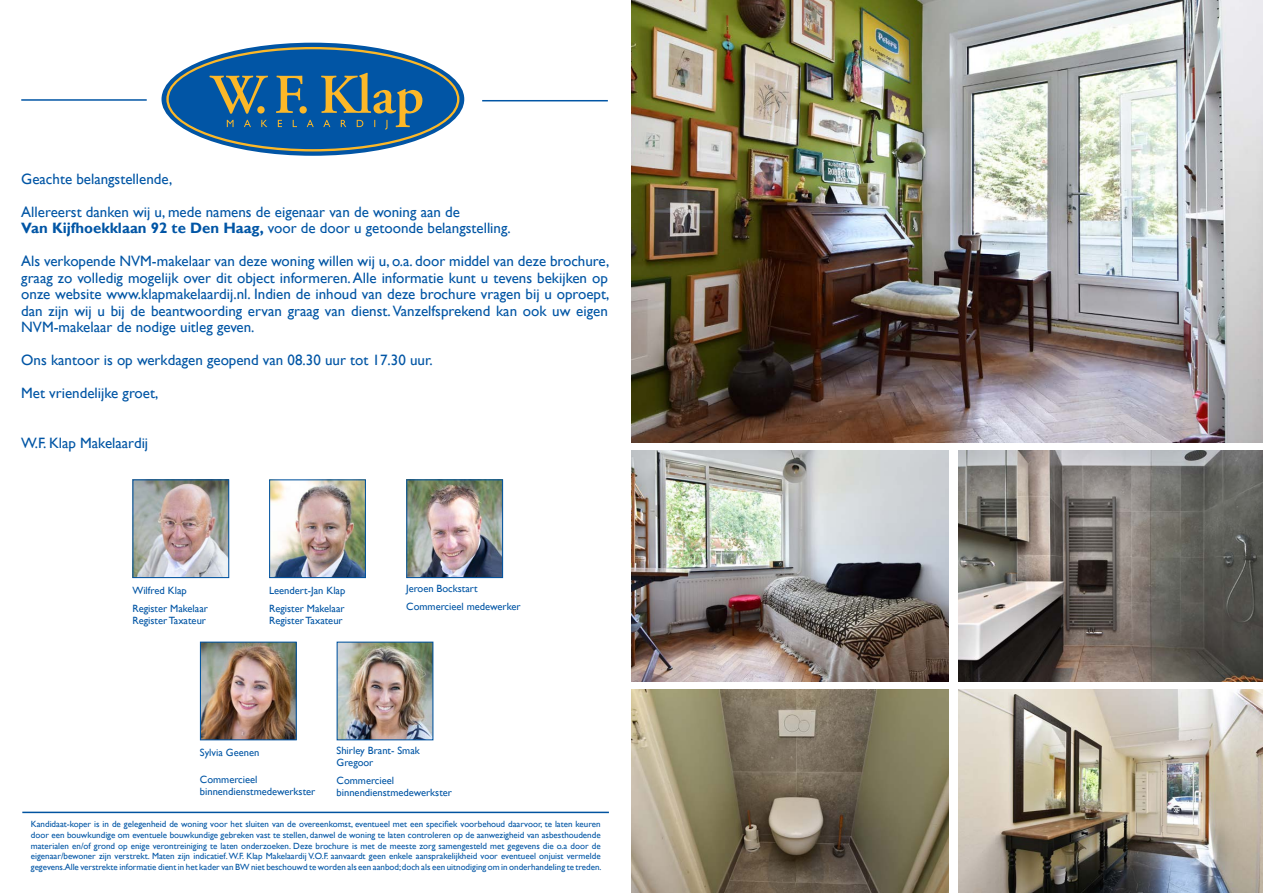
<style>
.page{position:relative;width:1263px;height:893px;background:#fff}
.page>*{position:absolute;margin:0;border:0;box-sizing:border-box;transform-origin:0 0}
.t1{font:15px/16.5px "Gill Sans";color:#0155a5;text-align:justify}
.t2{font:10.5px/12px "Gill Sans";color:#0155a5}
.t3{font:9px/10.8px "Gill Sans";color:#0155a5}
.s1{font-weight:700}
</style>
<div class="page">
<svg style="left:161px;top:43px;width:303px;height:113px"></svg>
<hr style="left:22px;top:812px;width:587px;height:1px;background:#0153a0">
<hr style="left:482px;top:100px;width:126px;height:1px;background:#0155a5">
<hr style="left:21px;top:99px;width:126px;height:2px;background:#0155a5">
<img style="left:134px;top:481px;width:93px;height:95px">
<div style="left:132px;top:479px;width:97px;height:99px;border:1px solid #0153a0"></div>
<img style="left:271px;top:481px;width:93px;height:95px">
<div style="left:269px;top:479px;width:97px;height:99px;border:1px solid #0153a0"></div>
<img style="left:339px;top:644px;width:92px;height:94px">
<div style="left:337px;top:642px;width:96px;height:98px;border:1px solid #0153a0"></div>
<img style="left:202px;top:644px;width:93px;height:94px">
<div style="left:200px;top:642px;width:97px;height:98px;border:1px solid #0153a0"></div>
<img style="left:408px;top:481px;width:93px;height:95px">
<div style="left:406px;top:479px;width:97px;height:99px;border:1px solid #0153a0"></div>
<img style="left:631px;top:450px;width:317px;height:232px">
<img style="left:958px;top:450px;width:305px;height:232px">
<img style="left:631px;top:690px;width:317px;height:203px">
<img style="left:958px;top:690px;width:305px;height:203px">
<img style="left:631px;top:0;width:632px;height:442px">
<p class="t1" style="left:21px;top:171px;width:153px">Geachte belangstellende,</p>
<p class="t1" style="left:21px;top:204px;width:440px">Allereerst danken wij u, mede namens de eigenaar van de woning aan de</p>
<p class="t1" style="left:21px;top:220px;width:491px"><span class="s1">Van Kijfhoekklaan 92 te Den Haag,</span> voor de door u getoonde belangstelling.</p>
<p class="t1" style="left:21px;top:253px;width:590px">Als verkopende NVM-makelaar van deze woning willen wij u, o.a. door middel van deze brochure, graag zo volledig mogelijk over dit object informeren. Alle informatie kunt u tevens bekijken op onze website www.klapmakelaardij.nl. Indien de inhoud van deze brochure vragen bij u oproept, dan zijn wij u bij de beantwoording ervan graag van dienst. Vanzelfsprekend kan ook uw eigen NVM-makelaar de nodige uitleg geven.</p>
<p class="t1" style="left:21px;top:352px;width:413px">Ons kantoor is op werkdagen geopend van 08.30 uur tot 17.30 uur.</p>
<p class="t1" style="left:21px;top:385px;width:139px">Met vriendelijke groet,</p>
<p class="t1" style="left:21px;top:435px;width:128px">W.F. Klap Makelaardij</p>
<p class="t2" style="left:132px;top:584px;width:56px">Wilfred Klap</p>
<p class="t2" style="left:132px;top:602px;width:77px">Register Makelaar</p>
<p class="t2" style="left:132px;top:614px;width:75px">Register Taxateur</p>
<p class="t2" style="left:269px;top:584px;width:78px">Leendert-Jan Klap</p>
<p class="t2" style="left:269px;top:602px;width:77px">Register Makelaar</p>
<p class="t2" style="left:269px;top:614px;width:75px">Register Taxateur</p>
<p class="t2" style="left:406px;top:582px;width:73px">Jeroen Bockstart</p>
<p class="t2" style="left:406px;top:600px;width:116px">Commercieel medewerker</p>
<p class="t2" style="left:200px;top:747px;width:61px">Sylvia Geenen</p>
<p class="t2" style="left:200px;top:774px;width:59px">Commercieel</p>
<p class="t2" style="left:200px;top:786px;width:117px">binnendienstmedewerkster</p>
<p class="t2" style="left:337px;top:745px;width:85px">Shirley Brant- Smak<br>Gregoor</p>
<p class="t2" style="left:337px;top:775px;width:59px">Commercieel</p>
<p class="t2" style="left:337px;top:787px;width:117px">binnendienstmedewerkster</p>
<p class="t3" style="left:31px;top:819px;width:571px">Kandidaat-koper is in de gelegenheid de woning voor het sluiten van de overeenkomst, eventueel met een specifiek voorbehoud daarvoor, te laten keuren door een bouwkundige om eventuele bouwkundige gebreken vast te stellen, danwel de woning te laten controleren op de aanwezigheid van asbesthoudende</p>
<p class="t3" style="left:31px;top:840px;width:571px">materialen en/of grond op enige verontreiniging te laten onderzoeken. Deze brochure is met de meeste zorg samengesteld met gegevens die o.a door de eigenaar/bewoner zijn verstrekt. Maten zijn indicatief. W.F. Klap Makelaardij V.O.F. aanvaardt geen enkele aansprakelijkheid voor eventueel onjuist vermelde</p>
<p class="t3" style="left:31px;top:862px;width:572px">gegevens.Alle verstrekte informatie dient in het kader van BW niet beschouwd te worden als een aanbod; doch als een uitnodiging om in onderhandeling te treden.</p>
</div>
